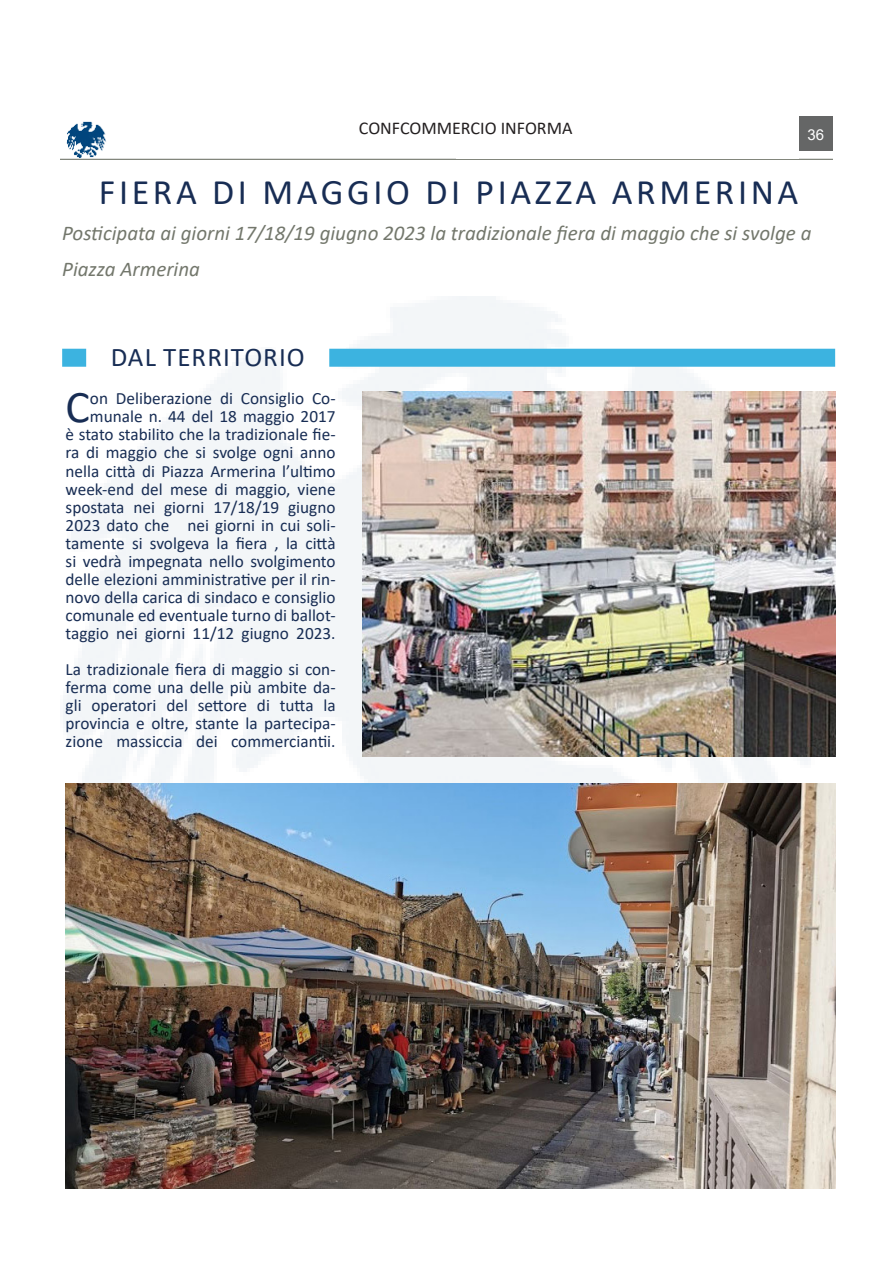
<style>
.page{position:relative;width:893px;height:1263px;background:#fff}
.page>*{position:absolute;margin:0;border:0;box-sizing:border-box;transform-origin:0 0}
.CORPO_TESTO_ARTCOLO{font:45.6px "Calibri";color:#182d54}
.SOTTOTITOLO_2{font:36px "Calibri";letter-spacing:.1em;color:#182d54}
.Subheading_with_line{font:27px "Calibri";letter-spacing:.04em;color:#182d54}
.Subheading_with_line-2{font:italic 21px/36px "Calibri";color:#73776c}
.t1{font:18px "Calibri";color:#231f20}
.CORPO_TESTO_ARTCOLO-2{font:17.25px/18px "Calibri";color:#182d54;text-align:right}
.t2{font:15px "Arial";color:#fff}
</style>
<div class="page">
<div style="left:798px;top:116px;width:35px;height:35px;background:#656666"></div>
<hr style="left:60px;top:159px;width:773px;height:1px;background:#73776c">
<img style="left:60px;top:121px;width:208px;height:39px">
<img style="left:62px;top:296px;width:771px;height:829px">
<div style="left:62px;top:349px;width:24px;height:18px;background:#3cb3e0"></div>
<div style="left:329px;top:349px;width:506px;height:18px;background:#3cb3e0"></div>
<img style="left:363px;top:391px;width:472px;height:365px">
<img style="left:66px;top:783px;width:769px;height:405px">
<p class="t1" style="left:359px;top:116px;width:215px">CONFCOMMERCIO INFORMA</p>
<p class="t2" style="left:807px;top:124px;width:18px">36</p>
<p class="SOTTOTITOLO_2" style="left:99px;top:167px;width:701px">FIERA DI MAGGIO DI PIAZZA ARMERINA</p>
<p class="Subheading_with_line-2" style="left:62px;top:214px;width:751px">Posticipata ai giorni 17/18/19 giugno 2023 la tradizionale fiera di maggio che si svolge a<br>Piazza Armerina</p>
<p class="Subheading_with_line" style="left:111px;top:338px;width:196px">DAL TERRITORIO</p>
<p class="CORPO_TESTO_ARTCOLO-2" style="left:66px;top:389px;width:272px">on Deliberazione di Consiglio Co&shy;munale n. 44 del 18 maggio 2017<br>è stato stabilito che la tradizionale fie&shy;ra di maggio che si svolge ogni anno nella città di Piazza Armerina l’ultimo week-end del mese di maggio, viene spostata nei giorni 17/18/19 giugno 2023 dato che nei giorni in cui soli&shy;tamente si svolgeva la fiera , la città si vedrà impegnata nello svolgimento delle elezioni amministrative per il rin&shy;novo della carica di sindaco e consiglio comunale ed eventuale turno di ballot&shy;taggio nei giorni 11/12 giugno 2023.</p>
<p class="CORPO_TESTO_ARTCOLO-2" style="left:66px;top:659px;width:271px;text-align:justify">La tradizionale fiera di maggio si con&shy;ferma come una delle più ambite da&shy;gli operatori del settore di tutta la provincia e oltre, stante la partecipa&shy;zione massiccia dei commerciantii.</p>
<p class="CORPO_TESTO_ARTCOLO" style="left:66px;top:376px;width:26px">C</p>
</div>
